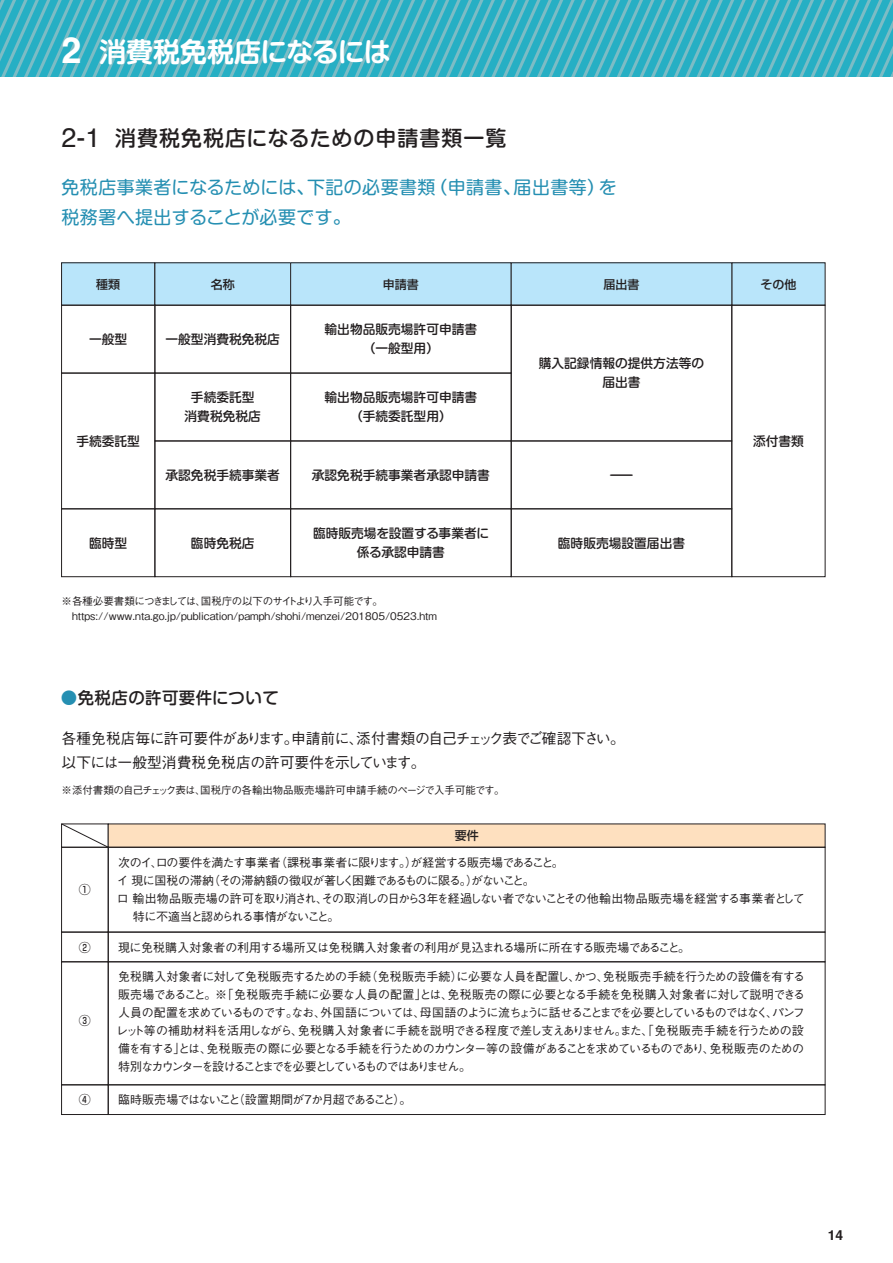
<style>
.page{position:relative;width:893px;height:1263px;background:#fff}
.page>*{position:absolute;margin:0;border:0;box-sizing:border-box;transform-origin:0 0}
.t1{font:700 35.85px "Helvetica";color:#fff}
.t2{font:700 27px "Shin M Go Pro De";letter-spacing:-.01em;color:#fff}
.t3{font:27px "Helvetica";color:#231f20}
.t4{font:500 21px "Shin M Go Pro";letter-spacing:.05em;color:#231f20}
.t5{font:18px/30px "Shin M Go Pro";letter-spacing:.025em;color:#258fb2}
.t6{font:500 16.5px "Shin M Go Pro";letter-spacing:.025em;color:#231f20}
.t7{font:500 15px/24px "Gothic BBB Pro";letter-spacing:-.03em;color:#231f20}
.t8{font:700 13.8px "Helvetica";color:#231f20}
.t9{font:700 13.5px "Helvetica";color:#231f20}
.t10{font:500 12.75px/19.5px "Shin M Go Pro";color:#231f20;text-align:center}
.t11{font:500 12.75px "Shin M Go Pro";color:#231f20;scale:2 1}
.t12{font:500 12px/18px "Gothic BBB Pro";letter-spacing:-.065em;color:#231f20}
.t13{font:500 12px "Gothic BBB Pro";letter-spacing:-.02em;color:#231f20}
.t14{font:500 12px "Gothic BBB Pro";letter-spacing:-.01em;color:#231f20}
.t15{font:500 12px "Gothic BBB Pro";letter-spacing:-.09em;color:#231f20}
.t16{font:500 12px/18px "Gothic BBB Pro";letter-spacing:-.105em;color:#231f20}
.t17{font:500 12px/18px "Gothic BBB Pro";letter-spacing:-.14em;color:#231f20}
.t18{font:500 12px/18px "Gothic BBB Pro";letter-spacing:-.095em;color:#231f20}
.t19{font:500 12px "Gothic BBB Pro";color:#231f20}
.t20{font:500 12px "Gothic BBB Pro";letter-spacing:-.005em;color:#231f20}
.t21{font:500 12px "Shin Go Pro";color:#231f20}
.t22{font:500 12px "Gothic BBB Pro";letter-spacing:-.04em;color:#231f20}
.t23{font:500 12px "Gothic BBB Pro";letter-spacing:-.03em;color:#231f20}
.t24{font:500 12px "Gothic BBB Pro";letter-spacing:-.145em;color:#231f20}
.t25{font:500 12px "Gothic BBB Pro";letter-spacing:-.045em;color:#231f20}
.t26{font:500 10.5px/15px "Gothic BBB Pro";color:#231f20}
.t27{font:500 10.5px "Gothic BBB Pro";letter-spacing:-.035em;color:#231f20}
.s1{color:#258fb2}
</style>
<div class="page">
<svg style="left:61px;top:823px;width:47px;height:24px"></svg>
<div style="left:108px;top:824px;width:717px;height:23px;background:#fee0bf"></div>
<div style="left:61px;top:847px;width:48px;height:85px;border:1px solid #231f20"></div>
<div style="left:108px;top:847px;width:717px;height:85px;border:1px solid #231f20"></div>
<div style="left:61px;top:961px;width:48px;height:124px;border:1px solid #231f20"></div>
<div style="left:61px;top:932px;width:48px;height:30px;border:1px solid #231f20"></div>
<div style="left:108px;top:932px;width:717px;height:30px;border:1px solid #231f20"></div>
<div style="left:61px;top:1084px;width:48px;height:31px;border:1px solid #231f20"></div>
<div style="left:108px;top:1084px;width:717px;height:31px;border:1px solid #231f20"></div>
<div style="left:62px;top:263px;width:93px;height:42px;background:#b9e5fa"></div>
<div style="left:61px;top:262px;width:94px;height:44px;border:1px solid #231f20"></div>
<div style="left:732px;top:263px;width:93px;height:42px;background:#b9e5fa"></div>
<div style="left:155px;top:263px;width:136px;height:42px;background:#b9e5fa"></div>
<div style="left:291px;top:263px;width:220px;height:42px;background:#b9e5fa"></div>
<div style="left:511px;top:263px;width:221px;height:42px;background:#b9e5fa"></div>
<div style="left:61px;top:305px;width:94px;height:68px;border:1px solid #231f20"></div>
<div style="left:155px;top:305px;width:136px;height:68px;border:1px solid #231f20"></div>
<div style="left:290px;top:305px;width:222px;height:68px;border:1px solid #231f20"></div>
<div style="left:511px;top:305px;width:221px;height:136px;border:1px solid #231f20"></div>
<div style="left:61px;top:373px;width:94px;height:136px;border:1px solid #231f20"></div>
<div style="left:731px;top:305px;width:94px;height:272px;border:1px solid #231f20"></div>
<div style="left:155px;top:373px;width:136px;height:68px;border:1px solid #231f20"></div>
<div style="left:290px;top:373px;width:222px;height:68px;border:1px solid #231f20"></div>
<div style="left:61px;top:508px;width:94px;height:69px;border:1px solid #231f20"></div>
<div style="left:155px;top:508px;width:136px;height:69px;border:1px solid #231f20"></div>
<div style="left:290px;top:508px;width:222px;height:69px;border:1px solid #231f20"></div>
<div style="left:511px;top:508px;width:221px;height:69px;border:1px solid #231f20"></div>
<svg style="left:0;top:0;width:893px;height:76px;background:#3fb2c4"></svg>
<h1 class="t1" style="left:62px;top:29px;width:21px">2</h1>
<h2 class="t2" style="left:99px;top:29px;width:293px">消費税免税店になるには</h2>
<h2 class="t3" style="left:62px;top:117px;width:40px">2-1</h2>
<h3 class="t4" style="left:115px;top:121px;width:393px">消費税免税店になるための申請書類一覧</h3>
<h3 class="t5" style="left:429px;top:170px;width:93px">（申請書、</h3>
<h3 class="t5" style="left:514px;top:170px;width:93px">届出書等）</h3>
<h3 class="t5" style="left:307px;top:170px;width:130px">下記の必要書類</h3>
<h3 class="t5" style="left:62px;top:170px;width:291px">免税店事業者になるためには、<br>税務署へ提出することが必要です。</h3>
<h3 class="t5" style="left:599px;top:170px;width:19px">を</h3>
<p class="t21" style="left:96px;top:274px;width:25px">種類</p>
<p class="t10" style="left:89px;top:328px;width:40px">一般型</p>
<p class="t10" style="left:76px;top:429px;width:65px">手続委託型</p>
<p class="t21" style="left:211px;top:274px;width:25px">名称</p>
<p class="t10" style="left:166px;top:328px;width:116px">一般型消費税免税店</p>
<p class="t21" style="left:383px;top:274px;width:37px">申請書</p>
<p class="t10" style="left:325px;top:318px;width:154px">輸出物品販売場許可申請書</p>
<p class="t10" style="left:363px;top:337px;width:78px">（一般型用(</p>
<p class="t10" style="left:185px;top:386px;width:78px">手続委託型消費税免税店</p>
<p class="t10" style="left:325px;top:386px;width:154px">輸出物品販売場許可申請書（手続委託型用(</p>
<p class="t10" style="left:166px;top:464px;width:116px">承認免税手続事業者</p>
<p class="t10" style="left:312px;top:464px;width:180px">承認免税手続事業者承認申請書</p>
<p class="t21" style="left:604px;top:274px;width:37px">届出書</p>
<p class="t10" style="left:539px;top:352px;width:167px">購入記録情報の提供方法等の届出書</p>
<p class="t11" style="left:609px;top:464px;width:14px">ー</p>
<p class="t10" style="left:313px;top:521px;width:178px">臨時販売場を設置する事業者に</p>
<p class="t10" style="left:191px;top:531px;width:65px">臨時免税店</p>
<p class="t10" style="left:89px;top:531px;width:40px">臨時型</p>
<p class="t10" style="left:558px;top:531px;width:129px">臨時販売場設置届出書</p>
<p class="t10" style="left:357px;top:541px;width:90px">係る承認申請書</p>
<p class="t27" style="left:62px;top:592px;width:323px">※各種必要書類につきましては国税庁の以下のサイトより入手可能です。</p>
<p class="t26" style="left:62px;top:592px;width:377px;text-indent:134px">、<br>　https://www.nta.go j p. /publication/pamph/shohi/menzei/201805/0523.htm</p>
<h3 class="t6" style="left:61px;top:684px;width:219px"><span class="s1">●</span>免税店の許可要件について</h3>
<p class="t7" style="left:62px;top:724px;width:565px">各種免税店毎に許可要件があります申請前に添付書類の自己チェック表でご確認下さい。</p>
<p class="t7" style="left:349px;top:724px;width:16px">、</p>
<p class="t7" style="left:62px;top:724px;width:366px;text-indent:222px">。<br>以下には一般型消費税免税店の許可要件を示しています。</p>
<p class="t26" style="left:62px;top:782px;width:445px">※添付書類の自己チェック表は国税庁の各輸出物品販売場許可申請手続のページで入手可能です。</p>
<p class="t26" style="left:195px;top:782px;width:12px">、</p>
<p class="t21" style="left:455px;top:825px;width:25px">要件</p>
<p class="t23" style="left:275px;top:853px;width:144px">（課税事業者に限ります。）</p>
<p class="t22" style="left:118px;top:853px;width:164px">次のイロの要件を満たす事業者</p>
<p class="t12" style="left:151px;top:852px;width:13px">、</p>
<p class="t12" style="left:410px;top:852px;width:155px">が経営する販売場であること。</p>
<p class="t21" style="left:760px;top:274px;width:37px">その他</p>
<p class="t10" style="left:753px;top:429px;width:52px">添付書類</p>
<p class="t21" style="left:79px;top:880px;width:13px">1</p>
<p class="t21" style="left:79px;top:937px;width:13px">②</p>
<p class="t21" style="left:79px;top:1011px;width:13px">3</p>
<p class="t21" style="left:79px;top:1090px;width:13px">④</p>
<p class="t12" style="left:208px;top:870px;width:271px">（その滞納額の徴収が著しく困難であるものに限る。）</p>
<p class="t13" style="left:117px;top:871px;width:99px">イ現に国税の滞納</p>
<p class="t12" style="left:471px;top:870px;width:65px">がないこと。</p>
<p class="t15" style="left:426px;top:889px;width:380px">年を経過しない者でないことその他輸出物品販売場を経営する事業者として</p>
<p class="t20" style="left:117px;top:889px;width:304px">ロ輸出物品販売場の許可を取り消されその取消しの日から</p>
<p class="t18" style="left:133px;top:888px;width:208px;text-indent:183px">、特に不適当と認められる事情がないこと。</p>
<p class="t12" style="left:416px;top:888px;width:13px">３</p>
<p class="t13" style="left:118px;top:937px;width:574px">現に免税購入対象者の利用する場所又は免税購入対象者の利用が見込まれる場所に所在する販売場であること。</p>
<p class="t12" style="left:365px;top:966px;width:99px">（免税販売手続）</p>
<p class="t14" style="left:118px;top:967px;width:255px">免税購入対象者に対して免税販売するための手続</p>
<p class="t12" style="left:603px;top:966px;width:204px">免税販売手続を行うための設備を有する</p>
<p class="t12" style="left:456px;top:966px;width:154px">に必要な人員を配置しかつ、</p>
<p class="t12" style="left:568px;top:966px;width:13px">、</p>
<p class="t19" style="left:118px;top:985px;width:336px">販売場であること。※「免税販売手続に必要な人員の配置とは、</p>
<p class="t16" style="left:420px;top:984px;width:387px;text-indent:-5px">」<br>母国語のように流ちょうに話せることまでを必要としているものではなくパンフ</p>
<p class="t12" style="left:766px;top:1002px;width:13px">、</p>
<p class="t14" style="left:447px;top:985px;width:359px">免税販売の際に必要となる手続を免税購入対象者に対して説明できる</p>
<p class="t25" style="left:320px;top:1003px;width:106px">外国語については、</p>
<p class="t12" style="left:118px;top:1002px;width:210px">人員の配置を求めているものですなお、</p>
<p class="t12" style="left:116px;top:1002px;width:689px;text-indent:170px">。<br>レット等の補助材料を活用しながら免税購入対象者に手続を説明できる程度で差し支えありませんまた、「免税販売手続を行うための設</p>
<p class="t12" style="left:615px;top:1020px;width:13px">。</p>
<p class="t12" style="left:206px;top:1020px;width:599px;text-indent:85px">、<br>免税販売の際に必要となる手続を行うためのカウンター等の設備があることを求めているものであり免税販売のための</p>
<p class="t12" style="left:703px;top:1038px;width:13px">、</p>
<p class="t17" style="left:118px;top:1038px;width:355px;text-indent:55px">」<br>特別なカウンターを設けることまでを必要としているものではありません。</p>
<p class="t15" style="left:118px;top:1039px;width:95px">備を有するとは、</p>
<p class="t12" style="left:233px;top:1089px;width:73px">（設置期間が</p>
<p class="t24" style="left:311px;top:1090px;width:102px">か月超であること。(</p>
<p class="t18" style="left:118px;top:1089px;width:124px">臨時販売場ではないこと</p>
<p class="t12" style="left:302px;top:1089px;width:13px">７</p>
<p class="t9" style="left:825px;top:1225px;width:16px">13</p>
<p class="t8" style="left:828px;top:1226px;width:17px">14</p>
</div>
